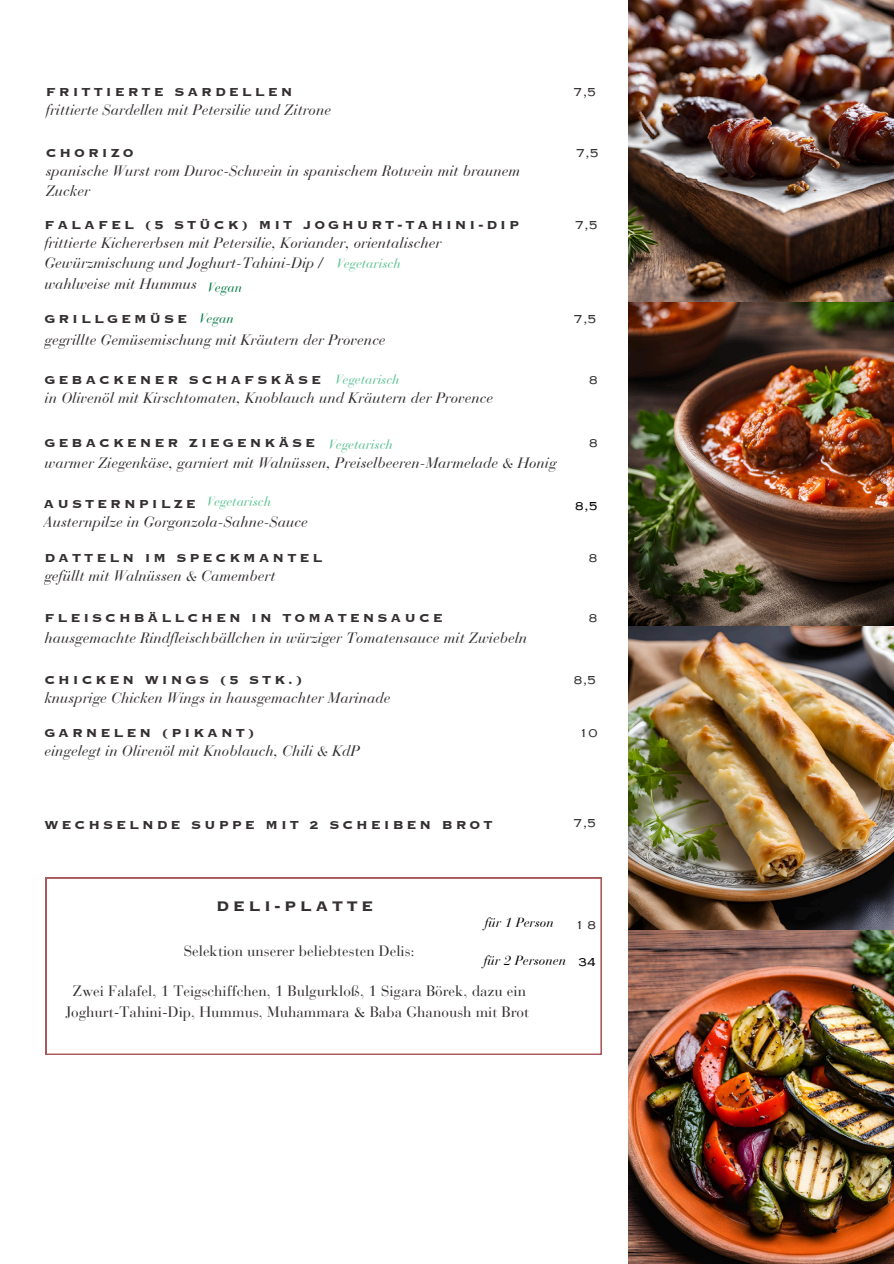
<style>
.page{position:relative;width:894px;height:1264px;background:#fff}
.page>*{position:absolute;margin:0;border:0;box-sizing:border-box;transform-origin:0 0}
.t1{font:18px "Copperplate Gothic LT Pro 33 BC";letter-spacing:.2em;color:#342f31}
.t2{font:italic 15px/20.2px "Bauer Bodoni Pro";color:#342f31}
.t3{font:15px "Copperplate Gothic LT Pro 33 BC";letter-spacing:.2em;color:#342f31}
.t4{font:15px/20.2px "Bauer Bodoni Pro";color:#342f31;text-align:center}
.t5{font:15px "Copperplate Gothic LT Pro 32 BC";color:#342f31}
.t6{font:15px "Copperplate Gothic LT Pro 32 BC";color:#000}
.t7{font:italic 13.2px "Bauer Bodoni Pro";color:#5ac293}
.t8{font:italic 13.2px "Bauer Bodoni Pro";color:#000}
.t9{font:italic 13.2px "Bauer Bodoni Pro";color:#007b44}
</style>
<div class="page">
<img style="left:628px;top:0;width:265px;height:1263px">
<svg style="left:46px;top:877px;width:555px;height:177px"></svg>
<p class="t3" style="left:46px;top:85px;width:248px">FRITTIERTE SARDELLEN</p>
<p class="t5" style="left:573px;top:85px;width:24px">7,5</p>
<p class="t2" style="left:46px;top:101px;width:286px">frittierte Sardellen mit Petersilie und Zitrone</p>
<p class="t3" style="left:46px;top:146px;width:89px">CHORIZO</p>
<p class="t5" style="left:576px;top:146px;width:24px">7,5</p>
<p class="t2" style="left:46px;top:162px;width:476px">spanische Wurst vom Duroc-Schwein in spanischem Rotwein mit braunem<br>Zucker</p>
<p class="t3" style="left:44px;top:218px;width:476px">FALAFEL (5 STÜCK) MIT JOGHURT-TAHINI-DIP</p>
<p class="t2" style="left:44px;top:234px;width:398px">frittierte Kichererbsen mit Petersilie, Koriander, orientalischer</p>
<p class="t2" style="left:44px;top:255px;width:280px">Gewürzmischung und Joghurt-Tahini-Dip /</p>
<p class="t2" style="left:44px;top:275px;width:154px">wahlweise mit Hummus</p>
<p class="t5" style="left:575px;top:218px;width:24px">7,5</p>
<p class="t7" style="left:336px;top:258px;width:66px">Vegetarisch</p>
<p class="t9" style="left:207px;top:282px;width:36px">Vegan</p>
<p class="t3" style="left:45px;top:312px;width:144px">GRILLGEMÜSE</p>
<p class="t2" style="left:45px;top:331px;width:342px">gegrillte Gemüsemischung mit Kräutern der Provence</p>
<p class="t3" style="left:45px;top:373px;width:278px">GEBACKENER SCHAFSKÄSE</p>
<p class="t5" style="left:588px;top:373px;width:11px">8</p>
<p class="t2" style="left:45px;top:390px;width:450px">in Olivenöl mit Kirschtomaten, Knoblauch und Kräutern der Provence</p>
<p class="t3" style="left:45px;top:436px;width:272px">GEBACKENER ZIEGENKÄSE</p>
<h1 class="t5" style="left:588px;top:436px;width:11px">8</h1>
<p class="t2" style="left:45px;top:454px;width:513px">warmer Ziegenkäse, garniert mit Walnüssen, Preiselbeeren-Marmelade &amp; Honig</p>
<p class="t3" style="left:44px;top:497px;width:154px">AUSTERNPILZE</p>
<p class="t2" style="left:44px;top:514px;width:266px">Austernpilze in Gorgonzola-Sahne-Sauce</p>
<p class="t9" style="left:199px;top:313px;width:36px">Vegan</p>
<p class="t5" style="left:573px;top:312px;width:24px">7,5</p>
<p class="t7" style="left:335px;top:374px;width:66px">Vegetarisch</p>
<p class="t7" style="left:328px;top:439px;width:66px">Vegetarisch</p>
<p class="t7" style="left:207px;top:496px;width:66px">Vegetarisch</p>
<p class="t6" style="left:574px;top:499px;width:24px">8,5</p>
<p class="t3" style="left:44px;top:551px;width:279px">DATTELN IM SPECKMANTEL</p>
<p class="t5" style="left:588px;top:551px;width:11px">8</p>
<p class="t2" style="left:44px;top:567px;width:232px">gefüllt mit Walnüssen &amp; Camembert</p>
<p class="t3" style="left:44px;top:610px;width:400px">FLEISCHBÄLLCHEN IN TOMATENSAUCE</p>
<p class="t5" style="left:588px;top:610px;width:11px">8</p>
<p class="t2" style="left:44px;top:629px;width:484px">hausgemachte Rindfleischbällchen in würziger Tomatensauce mit Zwiebeln</p>
<p class="t3" style="left:44px;top:673px;width:259px">CHICKEN WINGS (5 STK.)</p>
<p class="t2" style="left:44px;top:689px;width:347px">knusprige Chicken Wings in hausgemachter Marinade</p>
<p class="t5" style="left:573px;top:673px;width:24px">8,5</p>
<p class="t3" style="left:44px;top:725px;width:212px">GARNELEN (PIKANT)</p>
<p class="t5" style="left:579px;top:725px;width:20px">10</p>
<p class="t2" style="left:44px;top:742px;width:316px">eingelegt in Olivenöl mit Knoblauch, Chili &amp; KdP</p>
<p class="t3" style="left:44px;top:818px;width:449px">WECHSELNDE SUPPE MIT 2 SCHEIBEN BROT</p>
<p class="t1" style="left:216px;top:897px;width:159px">DELI-PLATTE</p>
<p class="t5" style="left:573px;top:816px;width:24px">7,5</p>
<p class="t8" style="left:485px;top:917px;width:70px">für 1 Person</p>
<p class="t8" style="left:483px;top:955px;width:84px">für 2 Personen</p>
<p class="t6" style="left:578px;top:954px;width:20px">34</p>
<p class="t5" style="left:575px;top:918px;width:23px">18</p>
<p class="t4" style="left:184px;top:942px;width:232px">Selektion unserer beliebtesten Delis:</p>
<p class="t4" style="left:65px;top:982px;width:465px">Zwei Falafel, 1 Teigschiffchen, 1 Bulgurkloß, 1 Sigara Börek, dazu ein<br>Joghurt-Tahini-Dip, Hummus, Muhammara &amp; Baba Ghanoush mit Brot</p>
</div>
